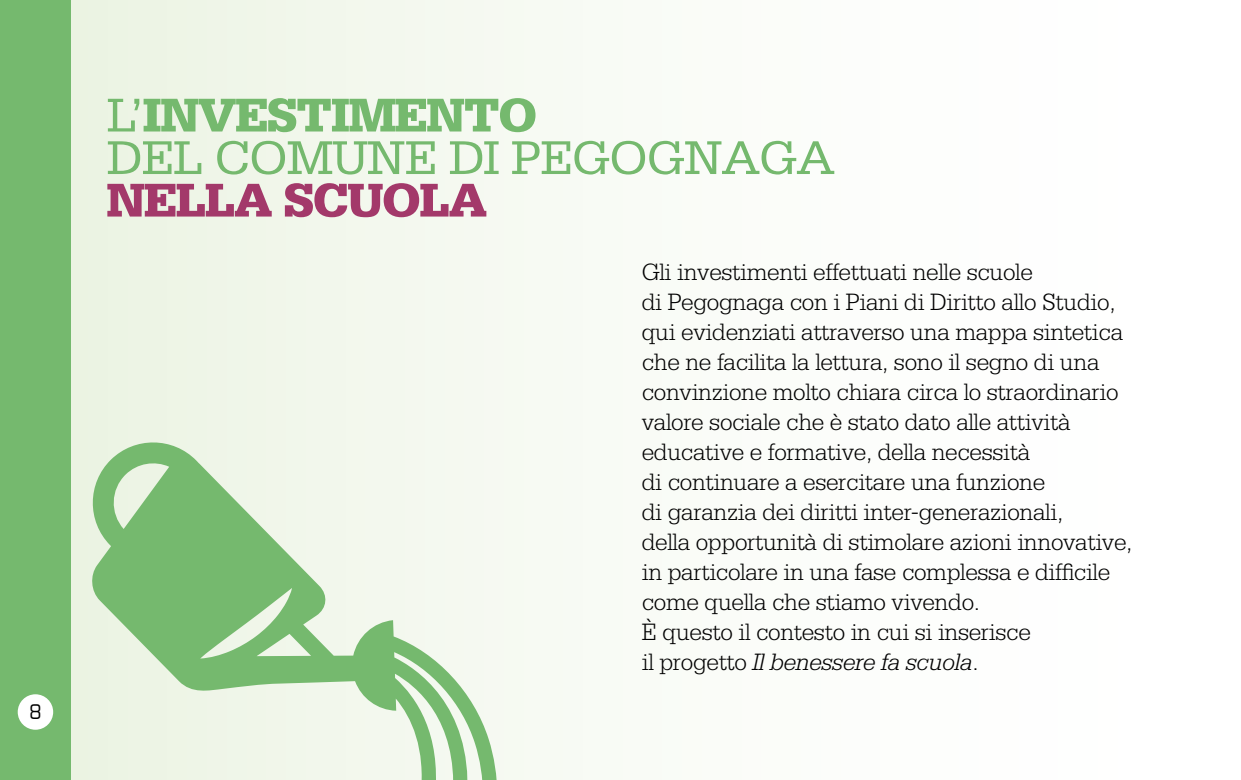
<style>
.page{position:relative;width:1241px;height:780px;background:#fff}
.page>*{position:absolute;margin:0;border:0;box-sizing:border-box;transform-origin:0 0}
.t1{font:50px/42.5px "Serifa";letter-spacing:-.03em;color:#75b96e}
.t2{font:900 50px "Serifa";letter-spacing:-.03em;color:#a3396a}
.t3{font:300 25px/30px "Serifa";letter-spacing:-.015em;color:#000}
.t4{font:20px "Exo";color:#000}
.s1{font-weight:900}
.s2{font-style:italic}
</style>
<div class="page">
<div style="left:0;top:0;width:1240px;height:780px;background:linear-gradient(to right,#ecf4e4,#fff)"></div>
<div style="left:0;top:0;width:71px;height:780px;background:#75b96e"></div>
<svg style="left:87px;top:436px;width:410px;height:344px;fill:#eff5e8"></svg>
<div style="left:18px;top:694px;width:35px;height:35px;background:#fff;border-radius:50%"></div>
<p class="t4" style="left:29px;top:699px;width:14px">8</p>
<h1 class="t1" style="left:106px;top:94px;width:730px">L’<span class="s1">INVESTIMENTO<br></span>DEL COMUNE DI PEGOGNAGA</h1>
<h1 class="t2" style="left:106px;top:171px;width:382px">NELLA SCUOLA</h1>
<p class="t3" style="left:641px;top:256px;width:492px">Gli investimenti effettuati nelle scuole<br>di Pegognaga con i Piani di Diritto allo Studio, qui evidenziati attraverso una mappa sintetica che ne facilita la lettura, sono il segno di una convinzione molto chiara circa lo straordinario valore sociale che è stato dato alle attività educative e formative, della necessità<br>di continuare a esercitare una funzione<br>di garanzia dei diritti inter-generazionali,<br>della opportunità di stimolare azioni innovative, in particolare in una fase complessa e difficile come quella che stiamo vivendo.<br>È questo il contesto in cui si inserisce<br>il progetto <span class="s2">Il benessere fa scuola</span>.</p>
</div>
